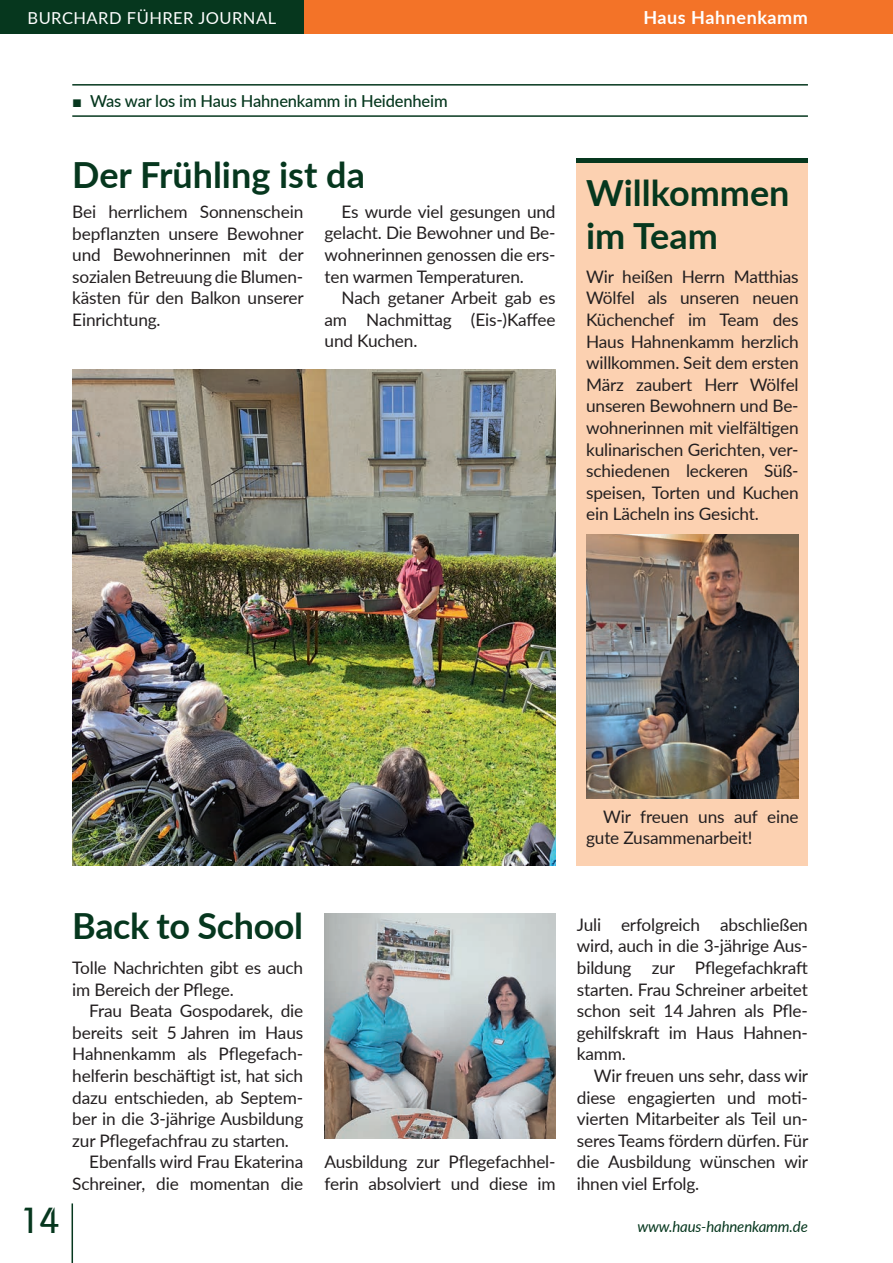
<style>
.page{position:relative;width:893px;height:1263px;background:#fff}
.page>*{position:absolute;margin:0;border:0;box-sizing:border-box;transform-origin:0 0}
.t1{font:700 36px/43.2px "Lato";color:#06371e}
.t2{font:500 36px "Bauhaus IT Cby BT";color:#06371e}
.t3{font:700 18px "Lato";letter-spacing:.03em;color:#fff}
.t4{font:17.25px/21.6px "Lato";letter-spacing:-.01em;color:#231f20;text-align:justify}
.t5{font:500 16.5px "Lato";letter-spacing:-.01em;color:#06371e}
.t6{font:16.5px "Lato";letter-spacing:.03em;color:#fff}
.t7{font:italic 15px "Lato";letter-spacing:-.01em;color:#06371e}
.s1{font-family:"Arial";font-weight:400}
</style>
<div class="page">
<hr style="left:72px;top:1203px;width:1px;height:60px;background:#06371e">
<div style="left:0;top:0;width:893px;height:34px;background:#f37328"></div>
<div style="left:0;top:0;width:303px;height:34px;background:#06371e"></div>
<div style="left:577px;top:159px;width:231px;height:707px;background:#fcd1b1"></div>
<hr style="left:577px;top:159px;width:231px;height:4px;background:#06371e">
<hr style="left:72px;top:84px;width:736px;height:2px;background:#06371e">
<hr style="left:72px;top:115px;width:736px;height:2px;background:#06371e">
<img style="left:325px;top:913px;width:231px;height:226px">
<img style="left:586px;top:535px;width:213px;height:263px">
<img style="left:72px;top:369px;width:484px;height:497px">
<p class="t6" style="left:28px;top:6px;width:250px">BURCHARD FÜHRER JOURNAL</p>
<p class="t3" style="left:643px;top:4px;width:166px">Haus Hahnenkamm</p>
<p class="t5" style="left:72px;top:89px;width:377px"><span class="s1">■</span> Was war los im Haus Hahnenkamm in Heidenheim</p>
<h1 class="t1" style="left:72px;top:151px;width:294px">Der Frühling ist da</h1>
<p class="t4" style="left:72px;top:200px;width:233px">Bei herrlichem Sonnenschein bepflanzten unsere Bewohner und Bewohnerinnen mit der sozialen Betreuung die Blumen&shy;kästen für den Balkon unserer Einrichtung.</p>
<p class="t4" style="left:325px;top:200px;width:233px;text-indent:17px">Es wurde viel gesungen und gelacht. Die Bewohner und Be&shy;wohnerinnen genossen die ers&shy;ten warmen Temperaturen.</p>
<p class="t4" style="left:325px;top:286px;width:232px;text-indent:17px">Nach getaner Arbeit gab es am Nachmittag (Eis-)Kaffee und Kuchen.</p>
<h1 class="t1" style="left:586px;top:170px;width:205px">Willkommen im Team</h1>
<p class="t4" style="left:586px;top:265px;width:214px">Wir heißen Herrn Matthias Wölfel als unseren neuen Küchenchef im Team des Haus Hahnenkamm herzlich willkommen. Seit dem ersten März zaubert Herr Wölfel unseren Bewohnern und Be&shy;wohnerinnen mit vielfältigen kulinarischen Gerichten, ver&shy;schiedenen leckeren Süß&shy;speisen, Torten und Kuchen ein Lächeln ins Gesicht.</p>
<p class="t4" style="left:586px;top:805px;width:214px;text-indent:17px">Wir freuen uns auf eine gute Zusammenarbeit!</p>
<h1 class="t2" style="left:20px;top:1198px;width:41px">14</h1>
<h1 class="t1" style="left:72px;top:903px;width:232px">Back to School</h1>
<p class="t4" style="left:72px;top:956px;width:232px">Tolle Nachrichten gibt es auch im Bereich der Pflege.</p>
<p class="t4" style="left:89px;top:999px;width:216px">Frau Beata Gospodarek, die</p>
<p class="t4" style="left:72px;top:1021px;width:232px">bereits seit 5 Jahren im Haus</p>
<p class="t4" style="left:72px;top:1042px;width:232px">Hahnenkamm als Pflegefach-</p>
<p class="t4" style="left:72px;top:1064px;width:232px">helferin beschäftigt ist, hat sich</p>
<p class="t4" style="left:72px;top:1086px;width:232px">dazu entschieden, ab Septem-</p>
<p class="t4" style="left:72px;top:1107px;width:232px">ber in die 3-jährige Ausbildung</p>
<p class="t4" style="left:72px;top:1129px;width:218px">zur Pflegefachfrau zu starten.</p>
<p class="t4" style="left:89px;top:1150px;width:215px">Ebenfalls wird Frau Ekaterina</p>
<p class="t4" style="left:72px;top:1172px;width:232px">Schreiner, die momentan die</p>
<p class="t4" style="left:325px;top:1150px;width:233px">Ausbildung zur Pflegefachhel&shy;ferin absolviert und diese im</p>
<p class="t4" style="left:577px;top:913px;width:233px">Juli erfolgreich abschließen wird, auch in die 3-jährige Aus&shy;bildung zur Pflegefachkraft starten. Frau Schreiner arbeitet schon seit 14 Jahren als Pfle&shy;gehilfskraft im Haus Hahnen&shy;kamm.</p>
<p class="t4" style="left:577px;top:1064px;width:233px;text-indent:17px">Wir freuen uns sehr, dass wir diese engagierten und moti&shy;vierten Mitarbeiter als Teil un&shy;seres Teams fördern dürfen. Für die Ausbildung wünschen wir ihnen viel Erfolg.</p>
<p class="t7" style="left:637px;top:1215px;width:172px">www.haus-hahnenkamm.de</p>
</div>
